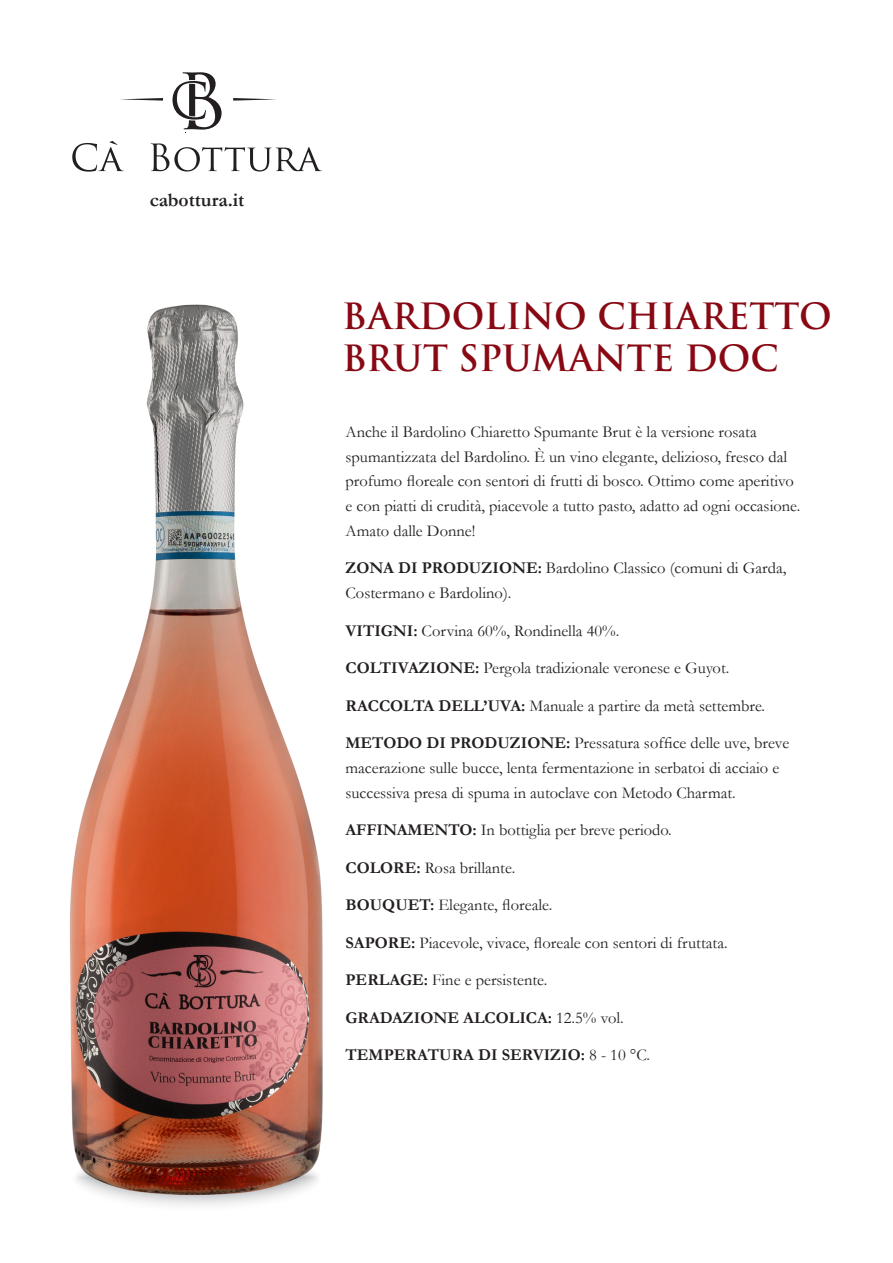
<style>
.page{position:relative;width:893px;height:1263px;background:#fff}
.page>*{position:absolute;margin:0;border:0;box-sizing:border-box;transform-origin:0 0}
.t1{font:700 35.25px/42px "Trajan Pro";color:#880913}
.t2{font:700 19.5px "Garamond";color:#231f20}
.t3{font:16.5px/24.8px "Garamond";color:#231f20}
.t4{font:700 16.5px "Garamond";color:#231f20}
.s1{font-weight:700}
.s2{font-weight:400}
</style>
<div class="page">
<svg style="left:72px;top:1144px;width:250px;height:69px"></svg>
<img style="left:70px;top:304px;width:253px;height:893px">
<svg style="left:172px;top:72px;width:50px;height:58px"></svg>
<svg style="left:72px;top:141px;width:52px;height:31px"></svg>
<svg style="left:151px;top:143px;width:171px;height:29px"></svg>
<svg style="left:120px;top:98px;width:43px;height:3px"></svg>
<svg style="left:233px;top:98px;width:43px;height:3px"></svg>
<p class="t2" style="left:150px;top:188px;width:96px">cabottura.it</p>
<p class="t1" style="left:342px;top:296px;width:491px">BARDOLINO CHIARETTO<br>BRUT SPUMANTE DOC</p>
<p class="t3" style="left:345px;top:419px;width:456px">Anche il Bardolino Chiaretto Spumante Brut è la versione rosata spumantizzata del Bardolino. È un vino elegante, delizioso, fresco dal profumo floreale con sentori di frutti di bosco. Ottimo come aperitivo e con piatti di crudità, piacevole a tutto pasto, adatto ad ogni occasione.<br>Amato dalle Donne!</p>
<p class="t3" style="left:345px;top:556px;width:442px"><span class="s1">ZONA DI PRODUZIONE:</span> Bardolino Classico (comuni di Garda,<br>Costermano e Bardolino).</p>
<p class="t3" style="left:345px;top:618px;width:275px"><span class="s1">VITIGNI:</span> Corvina 60%, Rondinella 40%.</p>
<p class="t3" style="left:345px;top:655px;width:385px"><span class="s1">COLTIVAZIONE:</span> Pergola tradizionale veronese e Guyot.</p>
<p class="t3" style="left:345px;top:693px;width:421px"><span class="s1">RACCOLTA DELL’UVA:</span> Manuale a partire da metà settembre.</p>
<p class="t3" style="left:345px;top:730px;width:445px"><span class="s1">METODO DI PRODUZIONE:</span> Pressatura soffice delle uve, breve macerazione sulle bucce, lenta fermentazione in serbatoi di acciaio e successiva presa di spuma in autoclave con Metodo Charmat.</p>
<p class="t3" style="left:345px;top:817px;width:328px"><span class="s1">AFFINAMENTO:</span> In bottiglia per breve periodo.</p>
<p class="t3" style="left:345px;top:855px;width:171px"><span class="s1">COLORE:</span> Rosa brillante.</p>
<p class="t3" style="left:345px;top:892px;width:208px"><span class="s1">BOUQUET:</span> Elegante, floreale.</p>
<p class="t3" style="left:345px;top:930px;width:384px"><span class="s1">SAPORE:</span> Piacevole, vivace, floreale con sentori di fruttata.</p>
<p class="t3" style="left:345px;top:967px;width:203px"><span class="s1">PERLAGE:</span> Fine e persistente.</p>
<p class="t4" style="left:345px;top:1008px;width:280px">GRADAZIONE ALCOLICA: <span class="s2">12.5% vol.</span></p>
<p class="t4" style="left:345px;top:1045px;width:306px">TEMPERATURA DI SERVIZIO: <span class="s2">8 - 10 °C.</span></p>
</div>
